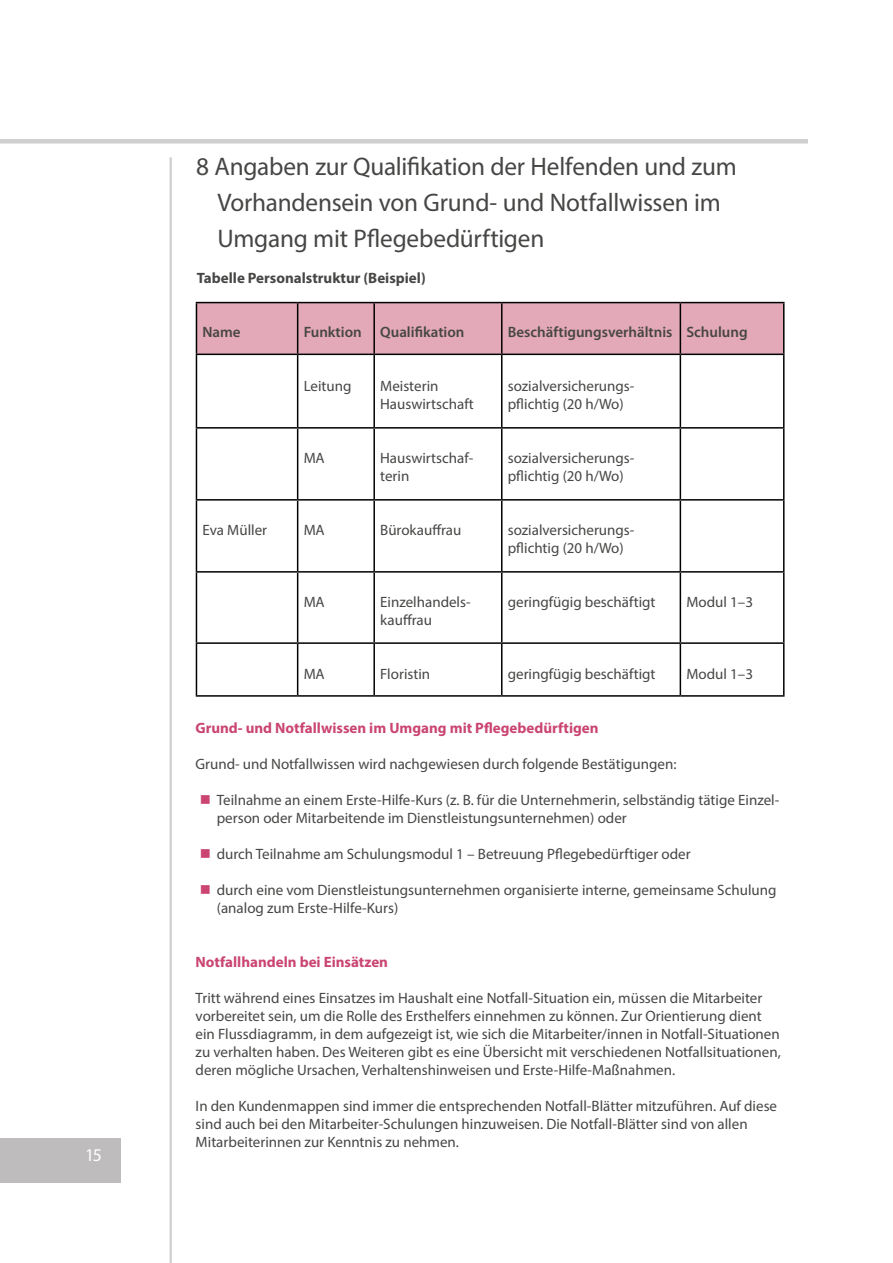
<style>
.page{position:relative;width:893px;height:1263px;background:#fff}
.page>*{position:absolute;margin:0;border:0;box-sizing:border-box;transform-origin:0 0}
.Themenüberschrift___Myriad_Pro___light__{font:25.5px/36px "Myriad Pro";letter-spacing:-.01em;color:#474645}
.t1{font:18px "Myriad Pro";color:#fff}
.Fließtext___Myriad_Pro___regular___10_pt{font:15px/18px "Myriad Pro";color:#474645}
.Fließtext___Myriad_Pro___regular___10_pt-2{font:700 15px "Myriad Pro";color:#ca4572}
.Fließtext___Myriad_Pro___regular___10_pt-3{font:600 15px "Myriad Pro";color:#474645}
.Fließtext___Myriad_Pro___regular___10_pt-4{font:700 15px "Myriad Pro";color:#474645}
</style>
<div class="page">
<div style="left:0;top:1138px;width:121px;height:45px;background:#bebcbc"></div>
<div style="left:0;top:139px;width:808px;height:5px;background:#d0cfcf"></div>
<hr style="left:170px;top:157px;width:2px;height:1106px;background:#a19f9f">
<div style="left:197px;top:303px;width:586px;height:51px;background:#e3a9b8"></div>
<hr style="left:196px;top:355px;width:1px;height:72px;background:#000">
<hr style="left:297px;top:355px;width:1px;height:72px;background:#000">
<hr style="left:373px;top:355px;width:2px;height:72px;background:#000">
<hr style="left:501px;top:355px;width:1px;height:72px;background:#000">
<hr style="left:680px;top:355px;width:1px;height:72px;background:#000">
<hr style="left:783px;top:355px;width:1px;height:72px;background:#000">
<hr style="left:196px;top:427px;width:102px;height:2px;background:#000">
<hr style="left:196px;top:429px;width:1px;height:70px;background:#000">
<hr style="left:298px;top:427px;width:76px;height:2px;background:#000">
<hr style="left:297px;top:429px;width:1px;height:70px;background:#000">
<hr style="left:374px;top:427px;width:128px;height:2px;background:#000">
<hr style="left:373px;top:429px;width:2px;height:70px;background:#000">
<hr style="left:502px;top:427px;width:178px;height:2px;background:#000">
<hr style="left:501px;top:429px;width:1px;height:70px;background:#000">
<hr style="left:680px;top:427px;width:104px;height:2px;background:#000">
<hr style="left:680px;top:429px;width:1px;height:70px;background:#000">
<hr style="left:783px;top:429px;width:1px;height:70px;background:#000">
<hr style="left:196px;top:499px;width:102px;height:2px;background:#000">
<hr style="left:196px;top:501px;width:1px;height:70px;background:#000">
<hr style="left:298px;top:499px;width:76px;height:2px;background:#000">
<hr style="left:297px;top:501px;width:1px;height:70px;background:#000">
<hr style="left:374px;top:499px;width:128px;height:2px;background:#000">
<hr style="left:373px;top:501px;width:2px;height:70px;background:#000">
<hr style="left:502px;top:499px;width:178px;height:2px;background:#000">
<hr style="left:501px;top:501px;width:1px;height:70px;background:#000">
<hr style="left:680px;top:499px;width:104px;height:2px;background:#000">
<hr style="left:680px;top:501px;width:1px;height:70px;background:#000">
<hr style="left:783px;top:501px;width:1px;height:70px;background:#000">
<hr style="left:196px;top:571px;width:102px;height:2px;background:#000">
<hr style="left:196px;top:573px;width:1px;height:69px;background:#000">
<hr style="left:298px;top:571px;width:76px;height:2px;background:#000">
<hr style="left:297px;top:573px;width:1px;height:69px;background:#000">
<hr style="left:374px;top:571px;width:128px;height:2px;background:#000">
<hr style="left:373px;top:573px;width:2px;height:69px;background:#000">
<hr style="left:502px;top:571px;width:178px;height:2px;background:#000">
<hr style="left:501px;top:573px;width:1px;height:69px;background:#000">
<hr style="left:680px;top:571px;width:104px;height:2px;background:#000">
<hr style="left:680px;top:573px;width:1px;height:69px;background:#000">
<hr style="left:783px;top:573px;width:1px;height:69px;background:#000">
<hr style="left:196px;top:642px;width:102px;height:2px;background:#000">
<hr style="left:196px;top:644px;width:1px;height:51px;background:#000">
<hr style="left:298px;top:642px;width:76px;height:2px;background:#000">
<hr style="left:297px;top:644px;width:1px;height:51px;background:#000">
<hr style="left:374px;top:642px;width:128px;height:2px;background:#000">
<hr style="left:373px;top:644px;width:2px;height:51px;background:#000">
<hr style="left:502px;top:642px;width:178px;height:2px;background:#000">
<hr style="left:501px;top:644px;width:1px;height:51px;background:#000">
<hr style="left:680px;top:642px;width:104px;height:2px;background:#000">
<hr style="left:680px;top:644px;width:1px;height:51px;background:#000">
<hr style="left:783px;top:644px;width:1px;height:51px;background:#000">
<hr style="left:196px;top:695px;width:102px;height:2px;background:#000">
<hr style="left:298px;top:695px;width:76px;height:2px;background:#000">
<hr style="left:374px;top:695px;width:128px;height:2px;background:#000">
<hr style="left:502px;top:695px;width:178px;height:2px;background:#000">
<hr style="left:680px;top:695px;width:104px;height:2px;background:#000">
<hr style="left:196px;top:302px;width:102px;height:1px;background:#000">
<hr style="left:196px;top:303px;width:1px;height:51px;background:#000">
<hr style="left:298px;top:302px;width:76px;height:1px;background:#000">
<hr style="left:297px;top:303px;width:1px;height:51px;background:#000">
<hr style="left:374px;top:302px;width:128px;height:1px;background:#000">
<hr style="left:373px;top:303px;width:2px;height:51px;background:#000">
<hr style="left:502px;top:302px;width:178px;height:1px;background:#000">
<hr style="left:501px;top:303px;width:1px;height:51px;background:#000">
<hr style="left:680px;top:302px;width:104px;height:1px;background:#000">
<hr style="left:680px;top:303px;width:1px;height:51px;background:#000">
<hr style="left:783px;top:303px;width:1px;height:51px;background:#000">
<hr style="left:196px;top:354px;width:102px;height:1px;background:#000">
<hr style="left:298px;top:354px;width:76px;height:1px;background:#000">
<hr style="left:374px;top:354px;width:128px;height:1px;background:#000">
<hr style="left:502px;top:354px;width:178px;height:1px;background:#000">
<hr style="left:680px;top:354px;width:104px;height:1px;background:#000">
<p class="t1" style="left:85px;top:1144px;width:18px">15</p>
<h2 class="Themenüberschrift___Myriad_Pro___light__" style="left:217px;top:148px;width:521px;text-indent:-21px">8 Angaben zur Qualifikation der Helfenden und zum<br>Vorhandensein von Grund- und Notfallwissen im<br>Umgang mit Pflegebedürftigen</h2>
<p class="Fließtext___Myriad_Pro___regular___10_pt-4" style="left:197px;top:268px;width:231px">Tabelle Personalstruktur (Beispiel)</p>
<p class="Fließtext___Myriad_Pro___regular___10_pt-3" style="left:202px;top:324px;width:40px">Name</p>
<p class="Fließtext___Myriad_Pro___regular___10_pt-3" style="left:304px;top:324px;width:60px">Funktion</p>
<p class="Fließtext___Myriad_Pro___regular___10_pt-3" style="left:380px;top:324px;width:86px">Qualifikation</p>
<p class="Fließtext___Myriad_Pro___regular___10_pt-3" style="left:508px;top:324px;width:166px">Beschäftigungsverhältnis</p>
<p class="Fließtext___Myriad_Pro___regular___10_pt-3" style="left:686px;top:324px;width:63px">Schulung</p>
<p class="Fließtext___Myriad_Pro___regular___10_pt" style="left:304px;top:377px;width:49px">Leitung</p>
<p class="Fließtext___Myriad_Pro___regular___10_pt" style="left:380px;top:377px;width:95px">Meisterin<br>Hauswirtschaft</p>
<p class="Fließtext___Myriad_Pro___regular___10_pt" style="left:508px;top:377px;width:127px">sozialversicherungs&shy;pflichtig (20 h/Wo)</p>
<p class="Fließtext___Myriad_Pro___regular___10_pt" style="left:304px;top:449px;width:23px">MA</p>
<p class="Fließtext___Myriad_Pro___regular___10_pt" style="left:380px;top:449px;width:95px">Hauswirtschaf&shy;terin</p>
<p class="Fließtext___Myriad_Pro___regular___10_pt" style="left:508px;top:449px;width:127px">sozialversicherungs&shy;pflichtig (20 h/Wo)</p>
<p class="Fließtext___Myriad_Pro___regular___10_pt" style="left:202px;top:521px;width:66px">Eva Müller</p>
<p class="Fließtext___Myriad_Pro___regular___10_pt" style="left:304px;top:521px;width:23px">MA</p>
<p class="Fließtext___Myriad_Pro___regular___10_pt" style="left:380px;top:521px;width:83px">Bürokauffrau</p>
<p class="Fließtext___Myriad_Pro___regular___10_pt" style="left:508px;top:521px;width:127px">sozialversicherungs&shy;pflichtig (20 h/Wo)</p>
<p class="Fließtext___Myriad_Pro___regular___10_pt" style="left:304px;top:593px;width:23px">MA</p>
<p class="Fließtext___Myriad_Pro___regular___10_pt" style="left:380px;top:593px;width:92px">Einzelhandels&shy;kauffrau</p>
<p class="Fließtext___Myriad_Pro___regular___10_pt" style="left:508px;top:593px;width:149px">geringfügig beschäftigt</p>
<p class="Fließtext___Myriad_Pro___regular___10_pt" style="left:686px;top:593px;width:68px">Modul 1–3</p>
<p class="Fließtext___Myriad_Pro___regular___10_pt" style="left:304px;top:665px;width:23px">MA</p>
<p class="Fließtext___Myriad_Pro___regular___10_pt" style="left:380px;top:665px;width:52px">Floristin</p>
<p class="Fließtext___Myriad_Pro___regular___10_pt" style="left:508px;top:665px;width:149px">geringfügig beschäftigt</p>
<p class="Fließtext___Myriad_Pro___regular___10_pt" style="left:686px;top:665px;width:68px">Modul 1–3</p>
<p class="Fließtext___Myriad_Pro___regular___10_pt-2" style="left:195px;top:718px;width:405px">Grund- und Notfallwissen im Umgang mit Pflegebedürftigen</p>
<p class="Fließtext___Myriad_Pro___regular___10_pt" style="left:195px;top:755px;width:482px">Grund- und Notfallwissen wird nachgewiesen durch folgende Bestätigungen:</p>
<p class="Fließtext___Myriad_Pro___regular___10_pt" style="left:217px;top:791px;width:564px">Teilnahme an einem Erste-Hilfe-Kurs (z. B. für die Unternehmerin, selbständig tätige Einzel&shy;person oder Mitarbeitende im Dienstleistungsunternehmen) oder</p>
<p class="Fließtext___Myriad_Pro___regular___10_pt" style="left:217px;top:845px;width:475px">durch Teilnahme am Schulungsmodul 1 – Betreuung Pflegebedürftiger oder</p>
<p class="Fließtext___Myriad_Pro___regular___10_pt" style="left:217px;top:881px;width:561px">durch eine vom Dienstleistungsunternehmen organisierte interne, gemeinsame Schulung (analog zum Erste-Hilfe-Kurs)</p>
<p class="Fließtext___Myriad_Pro___regular___10_pt-2" style="left:196px;top:952px;width:194px">Notfallhandeln bei Einsätzen</p>
<p class="Fließtext___Myriad_Pro___regular___10_pt" style="left:196px;top:989px;width:587px">Tritt während eines Einsatzes im Haushalt eine Notfall-Situation ein, müssen die Mitarbeiter vorbereitet sein, um die Rolle des Ersthelfers einnehmen zu können. Zur Orientierung dient ein Flussdiagramm, in dem aufgezeigt ist, wie sich die Mitarbeiter/innen in Notfall-Situationen zu verhalten haben. Des Weiteren gibt es eine Übersicht mit verschiedenen Notfallsituationen, deren mögliche Ursachen, Verhaltenshinweisen und Erste-Hilfe-Maßnahmen.</p>
<p class="Fließtext___Myriad_Pro___regular___10_pt" style="left:196px;top:1097px;width:583px">In den Kundenmappen sind immer die entsprechenden Notfall-Blätter mitzuführen. Auf diese sind auch bei den Mitarbeiter-Schulungen hinzuweisen. Die Notfall-Blätter sind von allen<br>Mitarbeiterinnen zur Kenntnis zu nehmen.</p>
</div>
